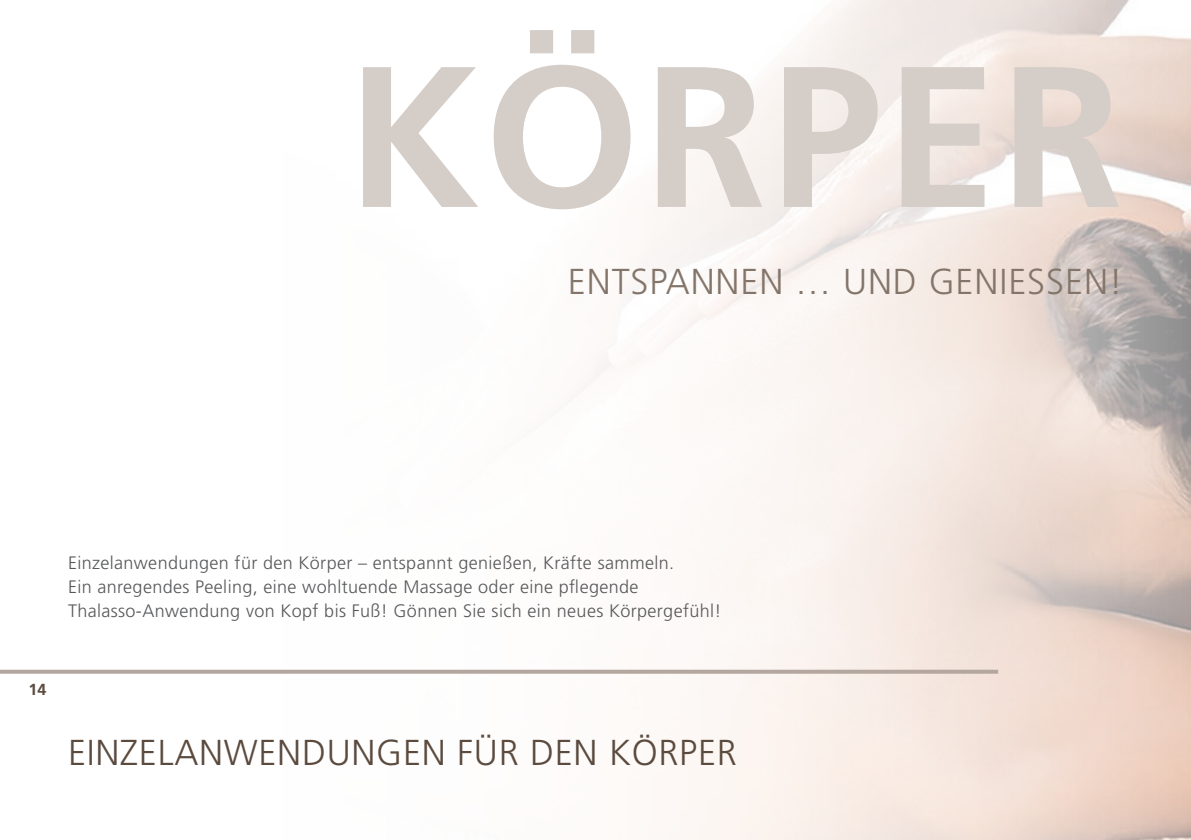
<style>
.page{position:relative;width:1191px;height:840px;background:#fff}
.page>*{position:absolute;margin:0;border:0;box-sizing:border-box;transform-origin:0 0}
.t1{font:700 200px "Frutiger LT Std";letter-spacing:.02em;color:#d4cdc8}
.t2{font:300 36px "Frutiger LT Std";letter-spacing:.02em;color:#5b4a3e}
.t3{font:300 36px "Frutiger LT Std";letter-spacing:.025em;color:#84756a}
.t4{font:300 18px/24px "Frutiger LT Std";letter-spacing:.02em;color:#57585a}
.t5{font:700 16px "Frutiger LT Std";color:#5b4a3e}
</style>
<div class="page">
<svg style="left:0;top:669px;width:998px;height:4px;background:#c0b5ae"></svg>
<h1 class="t1" style="left:347px;top:20px;width:777px">KÖRPER</h1>
<h2 class="t3" style="left:568px;top:261px;width:556px">ENTSPANNEN … UND GENIESSEN!</h2>
<p class="t4" style="left:68px;top:550px;width:655px">Einzelanwendungen für den Körper – entspannt genießen, Kräfte sammeln.<br>Ein anregendes Peeling, eine wohltuende Massage oder eine pflegende<br>Thalasso-Anwendung von Kopf bis Fuß! Gönnen Sie sich ein neues Körpergefühl!</p>
<p class="t5" style="left:28px;top:679px;width:20px">14</p>
<h2 class="t2" style="left:68px;top:731px;width:670px">EINZELANWENDUNGEN FÜR DEN KÖRPER</h2>
</div>
